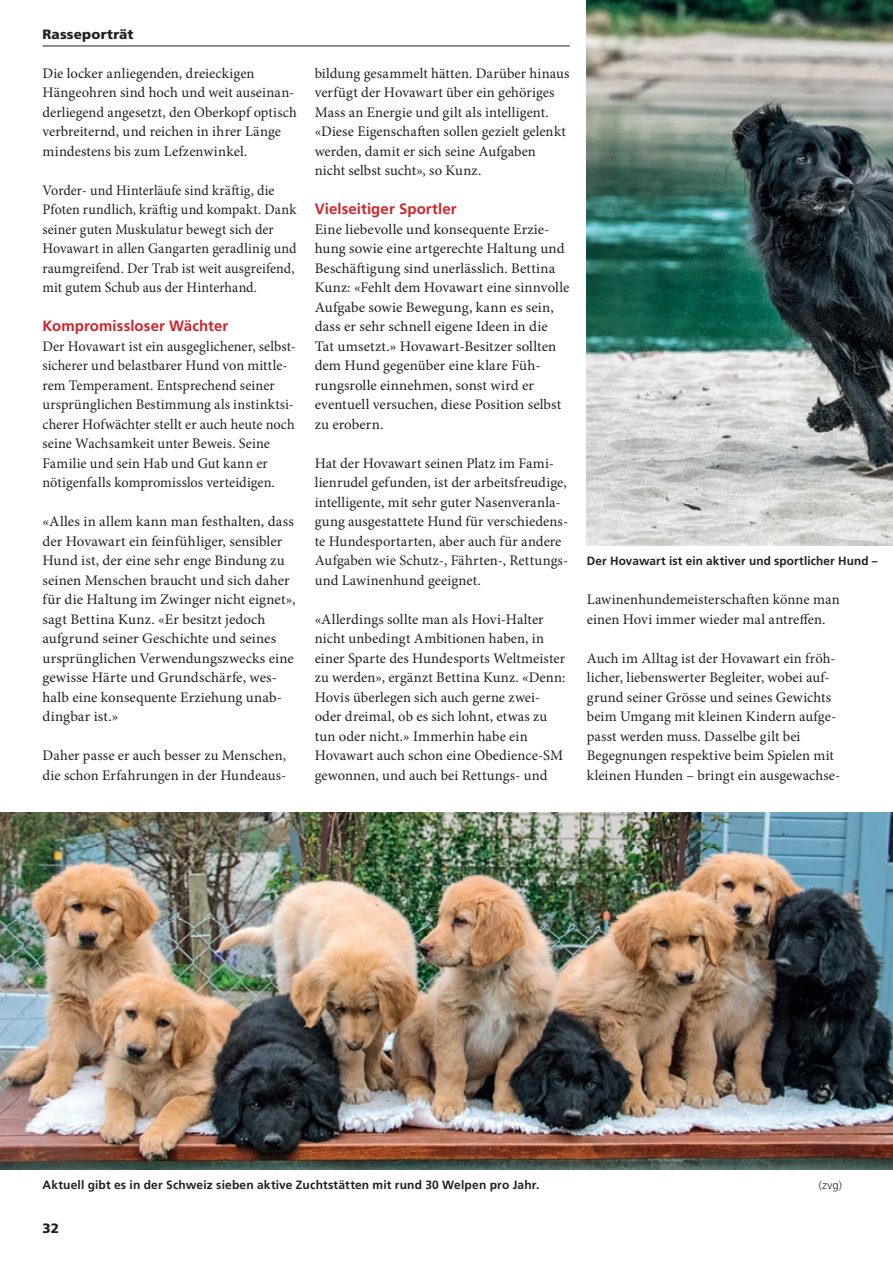
<style>
.page{position:relative;width:893px;height:1263px;background:#fff}
.page>*{position:absolute;margin:0;border:0;box-sizing:border-box;transform-origin:0 0}
.t1{font:700 15px "Frutiger LT Std";letter-spacing:.005em;color:#d1232a}
.t2{font:14.7px/19.5px "Minion Pro";letter-spacing:.005em;color:#231f20}
.t3{font:14.7px/19.5px "Minion Pro";letter-spacing:.005em;color:#231f20;scale:.96 1}
.t4{font:900 13.5px "Frutiger LT Std";letter-spacing:.015em;color:#231f20}
.t5{font:700 12px "Frutiger LT Std";letter-spacing:.015em;color:#231f20}
.t6{font:300 11.25px "Frutiger LT Std";color:#231f20}
</style>
<div class="page">
<hr style="left:43px;top:46px;width:527px;height:1px;background:#231f20">
<hr style="left:38px;top:0;width:255px;height:1px;background:#ff0dcd">
<hr style="left:293px;top:0;width:256px;height:1px;background:#ff0dcd">
<hr style="left:549px;top:0;width:255px;height:1px;background:#ff0dcd">
<img style="left:0;top:812px;width:893px;height:357px">
<img style="left:587px;top:0;width:306px;height:546px">
<p class="t4" style="left:43px;top:26px;width:93px">Rasseporträt</p>
<p class="t2" style="left:43px;top:63px;width:256px">Die locker anliegenden, dreieckigen Hängeohren sind hoch und weit auseinan&shy;derliegend angesetzt, den Oberkopf optisch verbreiternd, und reichen in ihrer Länge mindestens bis zum Lefzenwinkel.</p>
<p class="t3" style="left:43px;top:180px;width:266px">Vorder- und Hinterläufe sind kräftig, die Pfoten rundlich, kräftig und kompakt. Dank seiner guten Muskulatur bewegt sich der Hovawart in allen Gangarten geradlinig und raumgreifend. Der Trab ist weit ausgreifend, mit gutem Schub aus der Hinterhand.</p>
<p class="t1" style="left:43px;top:317px;width:187px">Kompromissloser Wächter</p>
<p class="t2" style="left:43px;top:336px;width:255px">Der Hovawart ist ein ausgeglichener, selbst&shy;sicherer und belastbarer Hund von mittle&shy;rem Temperament. Entsprechend seiner ursprünglichen Bestimmung als instinktsi&shy;cherer Hofwächter stellt er auch heute noch seine Wachsamkeit unter Beweis. Seine Familie und sein Hab und Gut kann er nötigenfalls kompromisslos verteidigen.</p>
<p class="t2" style="left:43px;top:512px;width:255px">«Alles in allem kann man festhalten, dass der Hovawart ein feinfühliger, sensibler Hund ist, der eine sehr enge Bindung zu seinen Menschen braucht und sich daher für die Haltung im Zwinger nicht eignet», sagt Bettina Kunz. «Er besitzt jedoch aufgrund seiner Geschichte und seines ursprünglichen Verwendungszwecks eine gewisse Härte und Grundschärfe, wes&shy;halb eine konsequente Erziehung unab&shy;dingbar ist.»</p>
<p class="t2" style="left:43px;top:746px;width:245px">Daher passe er auch besser zu Menschen, die schon Erfahrungen in der Hundeaus-</p>
<p class="t2" style="left:315px;top:63px;width:256px">bildung gesammelt hätten. Darüber hinaus verfügt der Hovawart über ein gehöriges Mass an Energie und gilt als intelligent. «Diese Eigenschaften sollen gezielt gelenkt werden, damit er sich seine Aufgaben nicht selbst sucht», so Kunz.</p>
<p class="t1" style="left:315px;top:200px;width:143px">Vielseitiger Sportler</p>
<p class="t2" style="left:315px;top:219px;width:256px">Eine liebevolle und konsequente Erzie&shy;hung sowie eine artgerechte Haltung und Beschäftigung sind unerlässlich. Bettina Kunz: «Fehlt dem Hovawart eine sinnvolle Aufgabe sowie Bewegung, kann es sein, dass er sehr schnell eigene Ideen in die Tat umsetzt.» Hovawart-Besitzer sollten dem Hund gegenüber eine klare Füh&shy;rungsrolle einnehmen, sonst wird er eventuell versuchen, diese Position selbst zu erobern.</p>
<p class="t2" style="left:315px;top:453px;width:255px">Hat der Hovawart seinen Platz im Fami&shy;lienrudel gefunden, ist der arbeitsfreudige, intelligente, mit sehr guter Nasenveranla&shy;gung ausgestattete Hund für verschiedens&shy;te Hundesportarten, aber auch für andere Aufgaben wie Schutz-, Fährten-, Rettungs&shy;und Lawinenhund geeignet.</p>
<p class="t2" style="left:315px;top:609px;width:252px">«Allerdings sollte man als Hovi-Halter nicht unbedingt Ambitionen haben, in einer Sparte des Hundesports Weltmeister zu werden», ergänzt Bettina Kunz. «Denn:<br>Hovis überlegen sich auch gerne zwei&shy;oder dreimal, ob es sich lohnt, etwas zu tun oder nicht.» Immerhin habe ein Hovawart auch schon eine Obedience-SM gewonnen, und auch bei Rettungs- und</p>
<p class="t5" style="left:587px;top:554px;width:292px">Der Hovawart ist ein aktiver und sportlicher Hund –</p>
<p class="t2" style="left:587px;top:590px;width:255px">Lawinenhundemeisterschaften könne man einen Hovi immer wieder mal antreffen.</p>
<p class="t2" style="left:587px;top:648px;width:255px">Auch im Alltag ist der Hovawart ein fröh&shy;licher, liebenswerter Begleiter, wobei auf&shy;grund seiner Grösse und seines Gewichts beim Umgang mit kleinen Kindern aufge&shy;passt werden muss. Dasselbe gilt bei Begegnungen respektive beim Spielen mit kleinen Hunden – bringt ein ausgewachse-</p>
<p class="t5" style="left:43px;top:1178px;width:498px">Aktuell gibt es in der Schweiz sieben aktive Zuchtstätten mit rund 30 Welpen pro Jahr.</p>
<p class="t6" style="left:819px;top:1179px;width:25px">(zvg)</p>
<p class="t4" style="left:43px;top:1220px;width:18px">32</p>
</div>
